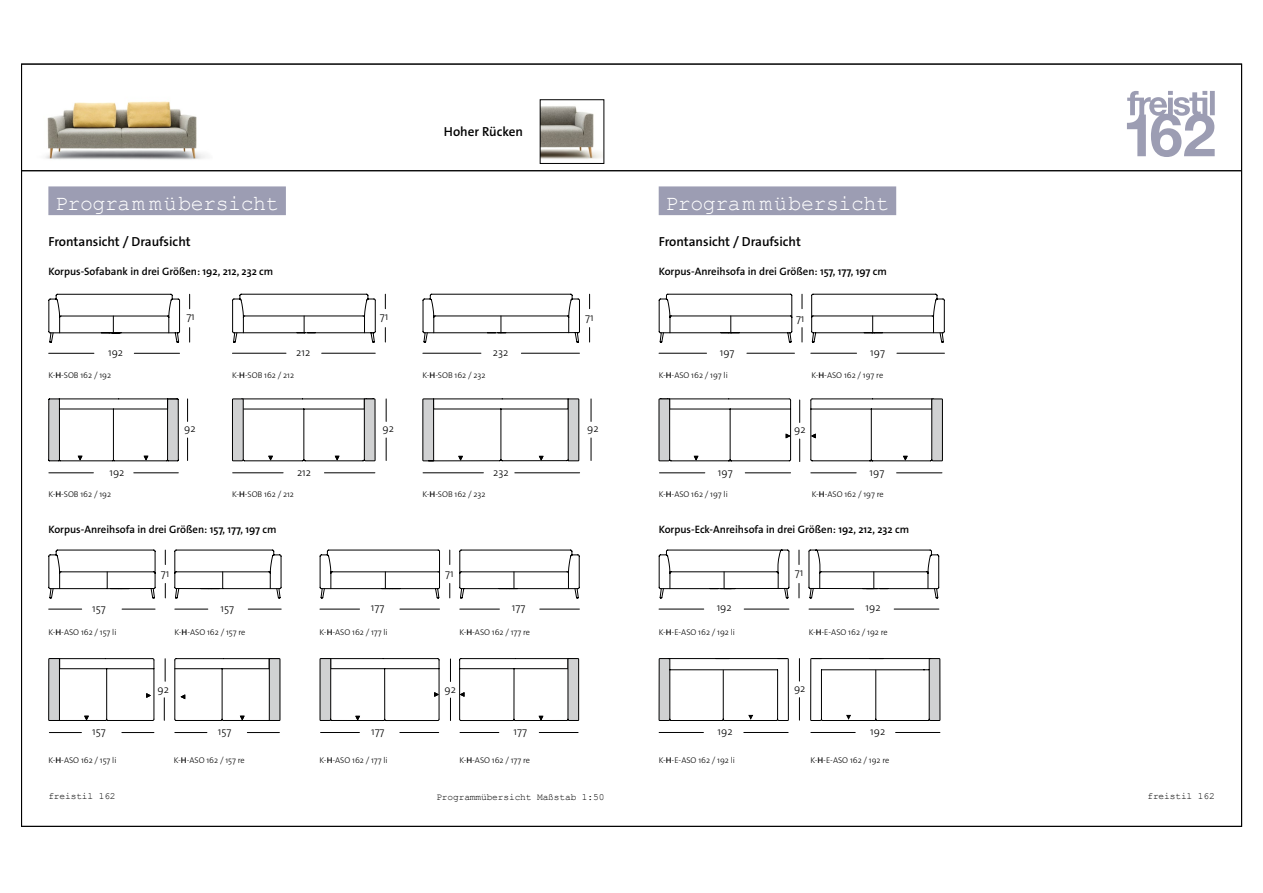
<style>
.page{position:relative;width:1263px;height:893px;background:#fff}
.page>*{position:absolute;margin:0;border:0;box-sizing:border-box;transform-origin:0 0}
.t1{font:21.6px "Courier New";letter-spacing:-.02em;color:#fff}
.t2{font:600 13.2px "The Sans Os F";color:#000}
.t3{font:600 10.8px "The Sans Os F";color:#000}
.t4{font:300 10.8px "The Sans Os F";color:#000}
.t5{font:9.6px "Courier New";letter-spacing:-.015em;color:#000}
.t6{font:300 8.4px "The Sans Os F";color:#000}
.s1{font-weight:600}
</style>
<div class="page">
<hr style="left:21px;top:170px;width:1221px;height:1px;background:#000">
<svg style="left:174px;top:549px;width:108px;height:61px"></svg>
<svg style="left:319px;top:549px;width:131px;height:61px"></svg>
<svg style="left:459px;top:549px;width:121px;height:61px"></svg>
<svg style="left:49px;top:732px;width:106px;height:1px"></svg>
<svg style="left:48px;top:63px;width:118px;height:658px"></svg>
<svg style="left:174px;top:658px;width:107px;height:75px"></svg>
<svg style="left:319px;top:658px;width:121px;height:75px"></svg>
<svg style="left:459px;top:658px;width:120px;height:75px"></svg>
<svg style="left:450px;top:659px;width:1px;height:22px"></svg>
<svg style="left:450px;top:698px;width:1px;height:23px"></svg>
<svg style="left:232px;top:294px;width:154px;height:60px"></svg>
<hr style="left:324px;top:472px;width:51px;height:1px;background:#000">
<hr style="left:233px;top:472px;width:50px;height:1px;background:#000">
<svg style="left:386px;top:399px;width:1px;height:22px"></svg>
<svg style="left:386px;top:438px;width:1px;height:22px"></svg>
<svg style="left:232px;top:398px;width:144px;height:63px"></svg>
<hr style="left:515px;top:472px;width:65px;height:1px;background:#000">
<hr style="left:423px;top:472px;width:60px;height:1px;background:#000">
<svg style="left:591px;top:399px;width:1px;height:22px"></svg>
<svg style="left:591px;top:438px;width:1px;height:22px"></svg>
<svg style="left:422px;top:398px;width:157px;height:63px"></svg>
<svg style="left:422px;top:293px;width:168px;height:61px"></svg>
<svg style="left:48px;top:294px;width:142px;height:60px"></svg>
<svg style="left:187px;top:399px;width:1px;height:22px"></svg>
<svg style="left:187px;top:438px;width:1px;height:22px"></svg>
<svg style="left:48px;top:398px;width:131px;height:75px"></svg>
<svg style="left:789px;top:293px;width:14px;height:61px"></svg>
<svg style="left:940px;top:298px;width:5px;height:56px"></svg>
<hr style="left:896px;top:472px;width:46px;height:1px;background:#000">
<svg style="left:940px;top:398px;width:3px;height:63px"></svg>
<svg style="left:789px;top:398px;width:11px;height:75px"></svg>
<img style="left:542px;top:106px;width:60px;height:53px">
<div style="left:540px;top:99px;width:64px;height:65px;border:1px solid #000"></div>
<svg style="left:789px;top:549px;width:11px;height:61px"></svg>
<img style="left:45px;top:93px;width:161px;height:72px">
<svg style="left:1127px;top:91px;width:88px;height:66px"></svg>
<svg style="left:799px;top:659px;width:1px;height:22px"></svg>
<svg style="left:799px;top:698px;width:1px;height:22px"></svg>
<svg style="left:658px;top:63px;width:131px;height:670px"></svg>
<svg style="left:810px;top:63px;width:130px;height:670px"></svg>
<svg style="left:748px;top:715px;width:5px;height:5px"></svg>
<svg style="left:846px;top:715px;width:5px;height:5px"></svg>
<div style="left:48px;top:186px;width:238px;height:29px;background:#9c9db3"></div>
<div style="left:659px;top:186px;width:237px;height:29px;background:#9c9db3"></div>
<h2 class="t2" style="left:444px;top:123px;width:81px">Hoher Rücken</h2>
<h1 class="t1" style="left:55px;top:190px;width:225px">Program mübersicht</h1>
<h2 class="t2" style="left:48px;top:233px;width:144px">Frontansicht / Draufsicht</h2>
<h1 class="t1" style="left:665px;top:190px;width:225px">Program mübersicht</h1>
<h2 class="t2" style="left:659px;top:233px;width:144px">Frontansicht / Draufsicht</h2>
<p class="t3" style="left:48px;top:265px;width:226px">Korpus-Sofabank in drei Größen: 192, 212, 232 cm</p>
<p class="t3" style="left:659px;top:265px;width:230px">Korpus-Anreihsofa in drei Größen: 157, 177, 197 cm</p>
<p class="t4" style="left:186px;top:310px;width:10px">71</p>
<p class="t4" style="left:380px;top:310px;width:10px">71</p>
<p class="t4" style="left:585px;top:310px;width:10px">71</p>
<p class="t4" style="left:796px;top:312px;width:10px">71</p>
<p class="t4" style="left:108px;top:345px;width:17px">192</p>
<p class="t4" style="left:493px;top:345px;width:17px">232</p>
<p class="t4" style="left:296px;top:345px;width:16px">212</p>
<p class="t4" style="left:720px;top:345px;width:16px">197</p>
<p class="t4" style="left:870px;top:345px;width:16px">197</p>
<p class="t6" style="left:48px;top:369px;width:64px">K-<span class="s1">H</span>-SOB 162 / 192</p>
<p class="t6" style="left:232px;top:369px;width:63px">K-<span class="s1">H</span>-SOB 162 / 212</p>
<p class="t6" style="left:423px;top:369px;width:64px">K-<span class="s1">H</span>-SOB 162 / 232</p>
<p class="t6" style="left:659px;top:369px;width:71px">K-<span class="s1">H</span>-ASO 162 / 197 li</p>
<p class="t6" style="left:811px;top:369px;width:73px">K-<span class="s1">H</span>-ASO 162 / 197 re</p>
<p class="t4" style="left:184px;top:422px;width:13px">92</p>
<p class="t4" style="left:382px;top:421px;width:13px">92</p>
<p class="t4" style="left:587px;top:421px;width:13px">92</p>
<p class="t4" style="left:794px;top:422px;width:13px">92</p>
<p class="t4" style="left:109px;top:466px;width:17px">192</p>
<p class="t4" style="left:297px;top:466px;width:16px">212</p>
<p class="t4" style="left:493px;top:466px;width:17px">232</p>
<p class="t4" style="left:718px;top:466px;width:16px">197</p>
<p class="t4" style="left:870px;top:466px;width:16px">197</p>
<p class="t6" style="left:48px;top:489px;width:64px">K-<span class="s1">H</span>-SOB 162 / 192</p>
<p class="t6" style="left:232px;top:489px;width:63px">K-<span class="s1">H</span>-SOB 162 / 212</p>
<p class="t6" style="left:423px;top:489px;width:64px">K-<span class="s1">H</span>-SOB 162 / 232</p>
<p class="t3" style="left:48px;top:522px;width:230px">Korpus-Anreihsofa in drei Größen: 157, 177, 197 cm</p>
<p class="t6" style="left:659px;top:489px;width:71px">K-<span class="s1">H</span>-ASO 162 / 197 li</p>
<p class="t6" style="left:812px;top:489px;width:73px">K-<span class="s1">H</span>-ASO 162 / 197 re</p>
<p class="t3" style="left:659px;top:522px;width:252px">Korpus-Eck-Anreihsofa in drei Größen: 192, 212, 232 cm</p>
<p class="t4" style="left:161px;top:566px;width:10px">71</p>
<p class="t4" style="left:445px;top:566px;width:10px">71</p>
<p class="t4" style="left:795px;top:566px;width:10px">71</p>
<p class="t4" style="left:92px;top:601px;width:15px">157</p>
<p class="t4" style="left:220px;top:601px;width:15px">157</p>
<p class="t4" style="left:371px;top:601px;width:15px">177</p>
<p class="t4" style="left:512px;top:601px;width:15px">177</p>
<p class="t4" style="left:717px;top:600px;width:17px">192</p>
<p class="t4" style="left:865px;top:601px;width:17px">192</p>
<p class="t6" style="left:48px;top:627px;width:70px">K-<span class="s1">H</span>-ASO 162 / 157 li</p>
<p class="t6" style="left:174px;top:627px;width:72px">K-<span class="s1">H</span>-ASO 162 / 157 re</p>
<p class="t6" style="left:320px;top:627px;width:70px">K-<span class="s1">H</span>-ASO 162 / 177 li</p>
<p class="t6" style="left:459px;top:627px;width:72px">K-<span class="s1">H</span>-ASO 162 / 177 re</p>
<p class="t6" style="left:659px;top:627px;width:78px">K-<span class="s1">H</span>-E-ASO 162 / 192 li</p>
<p class="t6" style="left:809px;top:627px;width:81px">K-<span class="s1">H</span>-E-ASO 162 / 192 re</p>
<p class="t4" style="left:158px;top:682px;width:13px">92</p>
<p class="t4" style="left:445px;top:682px;width:13px">92</p>
<p class="t4" style="left:794px;top:681px;width:13px">92</p>
<p class="t4" style="left:92px;top:724px;width:15px">157</p>
<p class="t4" style="left:218px;top:724px;width:15px">157</p>
<p class="t4" style="left:371px;top:724px;width:15px">177</p>
<p class="t4" style="left:513px;top:724px;width:15px">177</p>
<p class="t4" style="left:717px;top:724px;width:17px">192</p>
<p class="t4" style="left:870px;top:724px;width:17px">192</p>
<p class="t6" style="left:48px;top:754px;width:70px">K-<span class="s1">H</span>-ASO 162 / 157 li</p>
<p class="t6" style="left:174px;top:754px;width:72px">K-<span class="s1">H</span>-ASO 162 / 157 re</p>
<p class="t6" style="left:320px;top:754px;width:70px">K-<span class="s1">H</span>-ASO 162 / 177 li</p>
<p class="t6" style="left:459px;top:754px;width:72px">K-<span class="s1">H</span>-ASO 162 / 177 re</p>
<p class="t6" style="left:659px;top:754px;width:78px">K-<span class="s1">H</span>-E-ASO 162 / 192 li</p>
<p class="t6" style="left:810px;top:754px;width:81px">K-<span class="s1">H</span>-E-ASO 162 / 192 re</p>
<p class="t5" style="left:48px;top:790px;width:69px">freistil 162</p>
<p class="t5" style="left:1147px;top:790px;width:69px">freistil 162</p>
<p class="t5" style="left:436px;top:791px;width:170px">Programmübersicht Maßstab 1:50</p>
</div>
